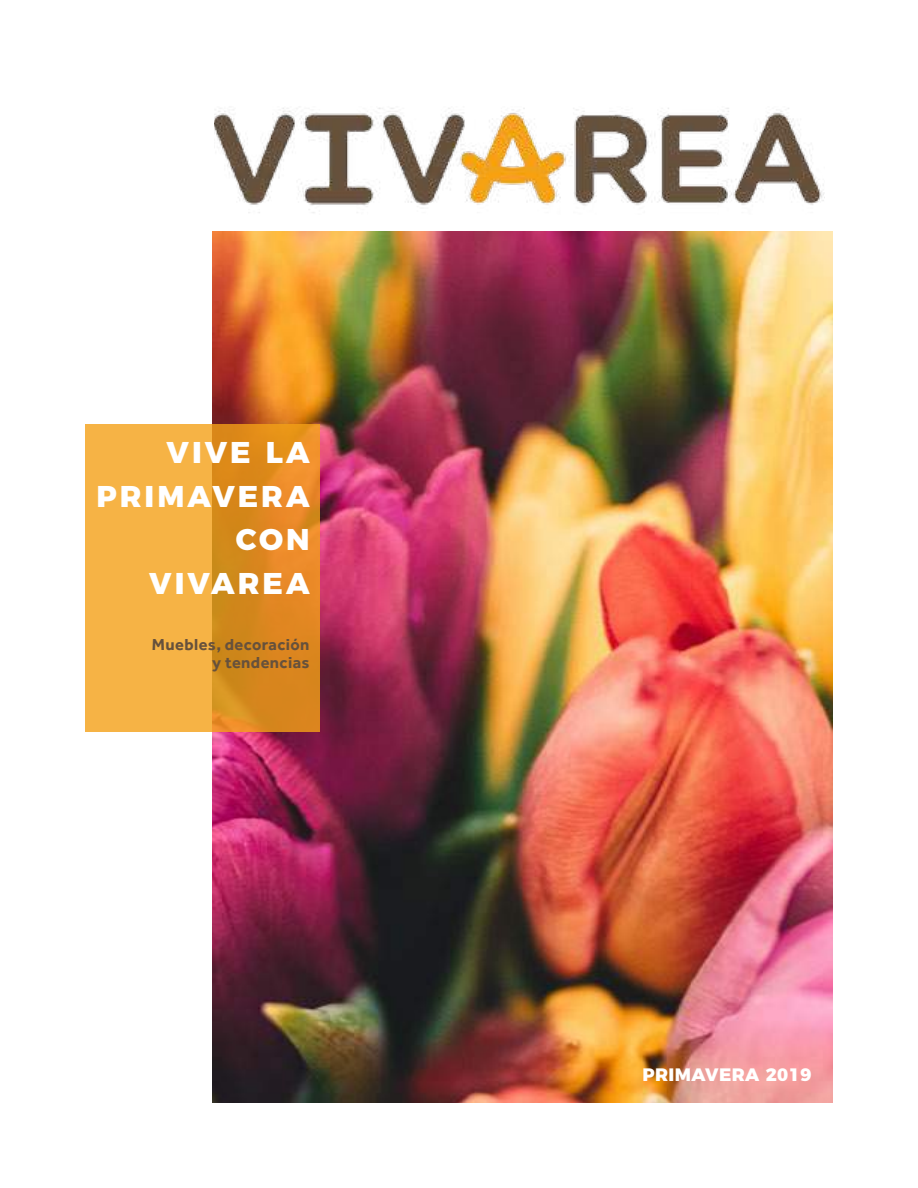
<style>
.page{position:relative;width:918px;height:1188px;background:#fff}
.page>*{position:absolute;margin:0;border:0;box-sizing:border-box;transform-origin:0 0}
.t1{font:800 30px/43.5px "Montserrat";letter-spacing:.1em;color:#fff;text-align:right}
.t2{font:800 18px "Montserrat";letter-spacing:.025em;color:#fff}
.t3{font:700 16.5px/18px "Effra";letter-spacing:.025em;color:#66513c;text-align:right}
</style>
<div class="page">
<img style="left:213px;top:231px;width:620px;height:872px">
<svg style="left:85px;top:424px;width:235px;height:308px;background:#ea9f33"></svg>
<img style="left:214px;top:108px;width:610px;height:105px">
<h1 class="t1" style="left:96px;top:428px;width:215px">VIVE LA<br>PRIMAVERA<br>CON<br>VIVAREA</h1>
<p class="t3" style="left:152px;top:635px;width:159px">Muebles, decoración y tendencias</p>
<p class="t2" style="left:642px;top:1060px;width:171px">PRIMAVERA 2019</p>
</div>
